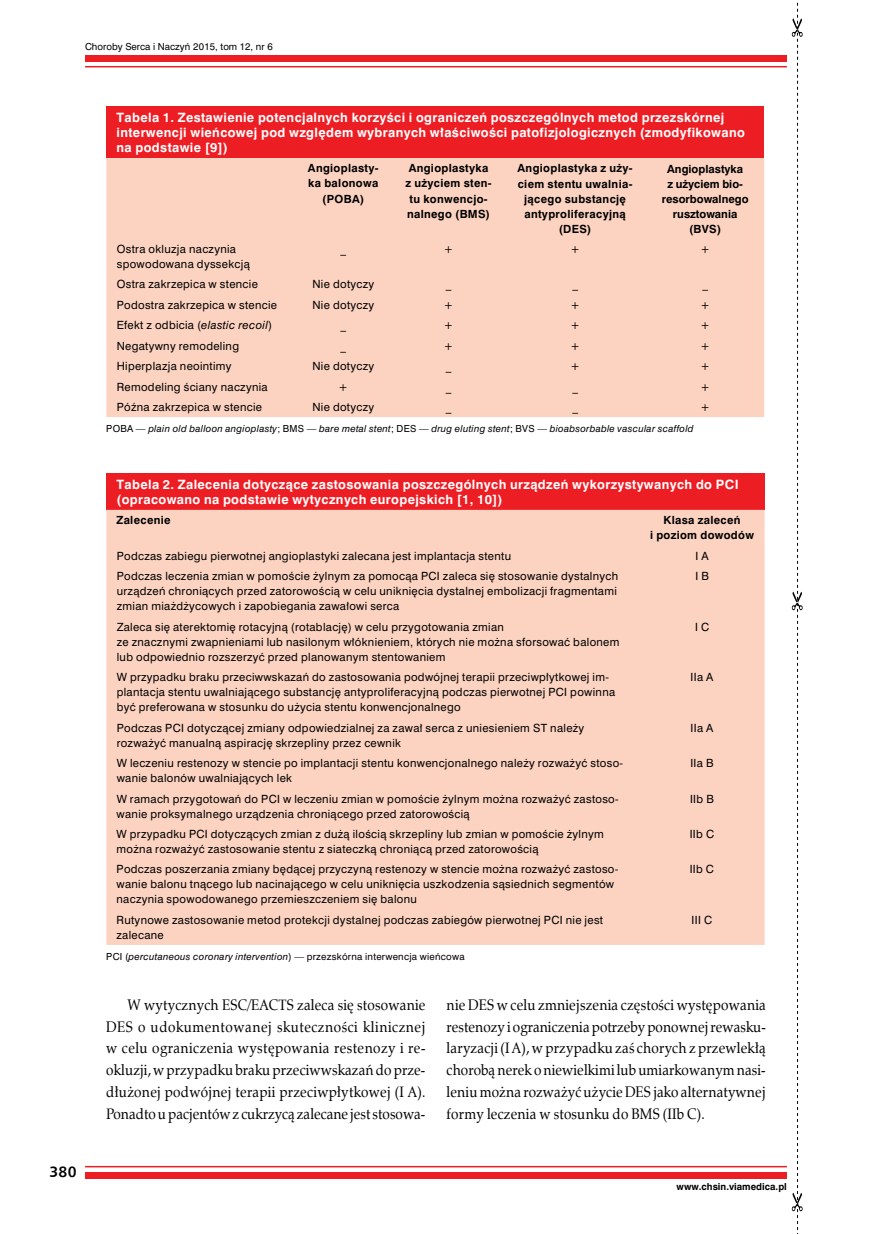
<style>
.page{position:relative;width:872px;height:1234px;background:#fff}
.page>*{position:absolute;margin:0;border:0;box-sizing:border-box;transform-origin:0 0}
.t1{font:15px/21.8px "Zapf Calligr EU";letter-spacing:.01em;color:#000;text-align:justify;scale:.9 1}
.t2{font:700 15px "Humnst 777 EU";color:#000}
.t3{font:700 12px/15px "Swis 721 PL";letter-spacing:.03em;color:#fff}
.t4{font:10.5px/15px "Swis 721 PL";letter-spacing:.03em;color:#000}
.t5{font:700 10.5px/15px "Swis 721 PL";letter-spacing:.03em;color:#000;text-align:center}
.t6{font:700 10.5px/15px "Swis 721 PL";color:#000;text-align:center}
.t7{font:italic 9px "Swis 721 PL";letter-spacing:.03em;color:#000}
.t8{font:9px "Swis 721 PL";letter-spacing:.03em;color:#000}
.t9{font:9px "Swis 721 PL";color:#000}
.t10{font:700 9px "Swis 721 PL";color:#000}
.s1{font-style:italic}
.s2{font-style:normal}
</style>
<div class="page">
<div style="left:85px;top:55px;width:702px;height:7px;background:#ed1d24"></div>
<hr style="left:85px;top:66px;width:702px;height:1px;background:#ed1d24">
<div style="left:85px;top:1171px;width:702px;height:7px;background:#ed1d24"></div>
<hr style="left:85px;top:1165px;width:702px;height:2px;background:#ed1d24">
<svg style="left:792px;top:2px;width:10px;height:1228px"></svg>
<div style="left:106px;top:106px;width:658px;height:52px;background:#ed1d24"></div>
<div style="left:106px;top:158px;width:658px;height:259px;background:#fcd3c1"></div>
<div style="left:106px;top:473px;width:658px;height:36px;background:#ed1d24"></div>
<div style="left:106px;top:509px;width:658px;height:435px;background:#fcd3c1"></div>
<p class="t9" style="left:85px;top:40px;width:189px">Choroby Serca i Naczyń 2015, tom 12, nr 6</p>
<h1 class="t2" style="left:49px;top:1162px;width:29px">380</h1>
<p class="t3" style="left:117px;top:110px;width:630px">Tabela 1. Zestawienie potencjalnych korzyści i ograniczeń poszczególnych metod przezskórnej interwencji wieńcowej pod względem wybranych właściwości patofizjologicznych (zmodyfikowano na podstawie [9])</p>
<p class="t5" style="left:308px;top:161px;width:72px">Angioplasty&shy;ka balonowa (POBA)</p>
<p class="t5" style="left:405px;top:161px;width:88px">Angioplastyka z użyciem sten&shy;tu konwencjo&shy;nalnego (BMS)</p>
<p class="t5" style="left:517px;top:161px;width:117px">Angioplastyka z uży&shy;ciem stentu uwalnia&shy;jącego substancję antyproliferacyjną (DES)</p>
<p class="t6" style="left:662px;top:161px;width:88px">Angioplastyka<br>z użyciem bio&shy;resorbowalnego rusztowania (BVS)</p>
<p class="t4" style="left:117px;top:241px;width:135px">Ostra okluzja naczynia spowodowana dyssekcją</p>
<p class="t4" style="left:340px;top:241px;width:7px">_</p>
<p class="t4" style="left:444px;top:241px;width:11px">+</p>
<p class="t4" style="left:570px;top:241px;width:11px">+</p>
<p class="t4" style="left:700px;top:241px;width:11px">+</p>
<p class="t4" style="left:117px;top:277px;width:143px">Ostra zakrzepica w stencie</p>
<p class="t4" style="left:312px;top:277px;width:63px">Nie dotyczy</p>
<p class="t4" style="left:446px;top:277px;width:7px">_</p>
<p class="t4" style="left:572px;top:277px;width:7px">_</p>
<p class="t4" style="left:702px;top:277px;width:7px">_</p>
<p class="t4" style="left:117px;top:297px;width:162px">Podostra zakrzepica w stencie</p>
<p class="t4" style="left:312px;top:297px;width:63px">Nie dotyczy</p>
<p class="t4" style="left:444px;top:297px;width:11px">+</p>
<p class="t4" style="left:570px;top:297px;width:11px">+</p>
<p class="t4" style="left:700px;top:297px;width:11px">+</p>
<p class="t4" style="left:117px;top:318px;width:157px">Efekt z odbicia (<span class="s1">elastic recoil</span>)</p>
<p class="t4" style="left:340px;top:318px;width:7px">_</p>
<p class="t4" style="left:444px;top:318px;width:11px">+</p>
<p class="t4" style="left:570px;top:318px;width:11px">+</p>
<p class="t4" style="left:700px;top:318px;width:11px">+</p>
<p class="t4" style="left:117px;top:338px;width:124px">Negatywny remodeling</p>
<p class="t4" style="left:340px;top:338px;width:7px">_</p>
<p class="t4" style="left:444px;top:338px;width:11px">+</p>
<p class="t4" style="left:570px;top:338px;width:11px">+</p>
<p class="t4" style="left:700px;top:338px;width:11px">+</p>
<p class="t4" style="left:117px;top:358px;width:116px">Hiperplazja neointimy</p>
<p class="t4" style="left:312px;top:358px;width:63px">Nie dotyczy</p>
<p class="t4" style="left:446px;top:358px;width:7px">_</p>
<p class="t4" style="left:570px;top:358px;width:11px">+</p>
<p class="t4" style="left:700px;top:358px;width:11px">+</p>
<p class="t4" style="left:117px;top:379px;width:152px">Remodeling ściany naczynia</p>
<p class="t4" style="left:339px;top:379px;width:11px">+</p>
<p class="t4" style="left:446px;top:379px;width:7px">_</p>
<p class="t4" style="left:572px;top:379px;width:7px">_</p>
<p class="t4" style="left:117px;top:399px;width:147px">Późna zakrzepica w stencie</p>
<p class="t4" style="left:312px;top:399px;width:63px">Nie dotyczy</p>
<p class="t4" style="left:446px;top:399px;width:7px">_</p>
<p class="t4" style="left:572px;top:399px;width:7px">_</p>
<p class="t7" style="left:106px;top:422px;width:589px"><span class="s2">POBA —</span> plain old balloon angioplasty<span class="s2">; BMS —</span> bare metal stent<span class="s2">; DES —</span> drug eluting stent<span class="s2">; BVS —</span> bioabsorbable vascular scaffold</p>
<p class="t4" style="left:700px;top:379px;width:11px">+</p>
<p class="t4" style="left:700px;top:399px;width:11px">+</p>
<p class="t3" style="left:117px;top:476px;width:623px">Tabela 2. Zalecenia dotyczące zastosowania poszczegó lnych urządzeń wykorzystywanych do PCI (opracowano na podstawie wytycznych europejskich [1, 10])</p>
<p class="t5" style="left:117px;top:512px;width:56px">Zalecenie</p>
<p class="t5" style="left:650px;top:512px;width:105px">Klasa zaleceń<br>i poziom dowodów</p>
<p class="t4" style="left:117px;top:548px;width:396px">Podczas zabiegu pierwotnej angioplastyki zalecana jest implantacja stentu</p>
<p class="t4" style="left:695px;top:548px;width:15px">I A</p>
<p class="t4" style="left:117px;top:568px;width:503px">Podczas leczenia zmian w pomoście żylnym za pomocąa PCI zaleca się stosowanie dystalnych urządzeń chroniących przed zatorowością w celu uniknięcia dystalnej embolizacji fragmentami zmian miażdżycowych i zapobiegania zawałowi serca</p>
<p class="t4" style="left:695px;top:568px;width:15px">I B</p>
<p class="t4" style="left:117px;top:619px;width:504px">Zaleca się aterektomię rotacyjną (rotablację) w celu przygotowania zmian<br>ze znacznymi zwapnieniami lub nasilonym włóknieniem, których nie można sforsować balonem lub odpowiednio rozszerzyć przed planowanym stentowaniem</p>
<p class="t4" style="left:695px;top:619px;width:16px">I C</p>
<p class="t4" style="left:117px;top:669px;width:500px">W przypadku braku przeciwwskazań do zastosowania podwójnej terapii przeciwpłytkowej im&shy;plantacja stentu uwalniającego substancję antyproliferacyjną podczas pierwotnej PCI powinna być preferowana w stosunku do użycia stentu konwencjonalnego</p>
<p class="t4" style="left:690px;top:669px;width:24px">IIa A</p>
<p class="t4" style="left:117px;top:719px;width:469px">Podczas PCI dotyczącej zmiany odpowiedzialnej za zawał serca z uniesieniem ST należy rozważyć manualną aspirację skrzepliny przez cewnik</p>
<p class="t4" style="left:690px;top:719px;width:24px">IIa A</p>
<p class="t4" style="left:117px;top:755px;width:508px">W leczeniu restenozy w stencie po implantacji stentu konwencjonalnego należy rozważyć stoso&shy;wanie balonów uwalniających lek</p>
<p class="t4" style="left:690px;top:755px;width:25px">IIa B</p>
<p class="t4" style="left:117px;top:790px;width:503px">W ramach przygotowań do PCI w leczeniu zmian w pomoście żylnym można rozważyć zastoso&shy;wanie proksymalnego urządzenia chroniącego przed zatorowością</p>
<p class="t4" style="left:690px;top:790px;width:25px">IIb B</p>
<p class="t4" style="left:117px;top:826px;width:489px">W przypadku PCI dotyczących zmian z dużą ilością skrzepliny lub zmian w pomoście żylnym można rozważyć zastosowanie stentu z siateczką chroniącą przed zatorowością</p>
<p class="t4" style="left:689px;top:826px;width:26px">IIb C</p>
<p class="t4" style="left:117px;top:861px;width:503px">Podczas poszerzania zmiany będącej przyczyną restenozy w stencie można rozważyć zastoso&shy;wanie balonu tnącego lub nacinającego w celu uniknięcia uszkodzenia sąsiednich segmentów naczynia spowodowanego przemieszczeniem się balonu</p>
<p class="t4" style="left:689px;top:861px;width:26px">IIb C</p>
<p class="t4" style="left:117px;top:912px;width:488px">Rutynowe zastosowanie metod protekcji dystalnej podczas zabiegów pierwotnej PCI nie jest zalecane</p>
<p class="t4" style="left:691px;top:912px;width:22px">III C</p>
<p class="t8" style="left:106px;top:950px;width:360px">PCI (<span class="s1">percutaneous coronary intervention</span>) — przezskórna interwencja wieńcowa</p>
<p class="t1" style="left:106px;top:993px;width:356px;text-indent:21px">W wytycznych ESC/EACTS zaleca się stosowanie DES o udokumentowanej skuteczności klinicznej w celu ograniczenia występowania restenozy i re&shy;okluzji, w przypadku braku przeciwwskazań do prze&shy;dłużonej podwójnej terapii przeciwpłytkowej (I A).<br>Ponadto u pacjentów z cukrzycą zalecane jest stosowa-</p>
<p class="t1" style="left:446px;top:993px;width:356px">nie DES w celu zmniejszenia częstości występowania restenozy i ograniczenia potrzeby ponownej rewasku&shy;laryzacji (I A), w przypadku zaś chorych z przewlekłą chorobą nerek o niewielkimi lub umiarkowanym nasi&shy;leniu można rozważyć użycie DES jako alternatywnej formy leczenia w stosunku do BMS (IIb C).</p>
<p class="t10" style="left:676px;top:1180px;width:112px">www.chsin.viamedica.pl</p>
</div>
